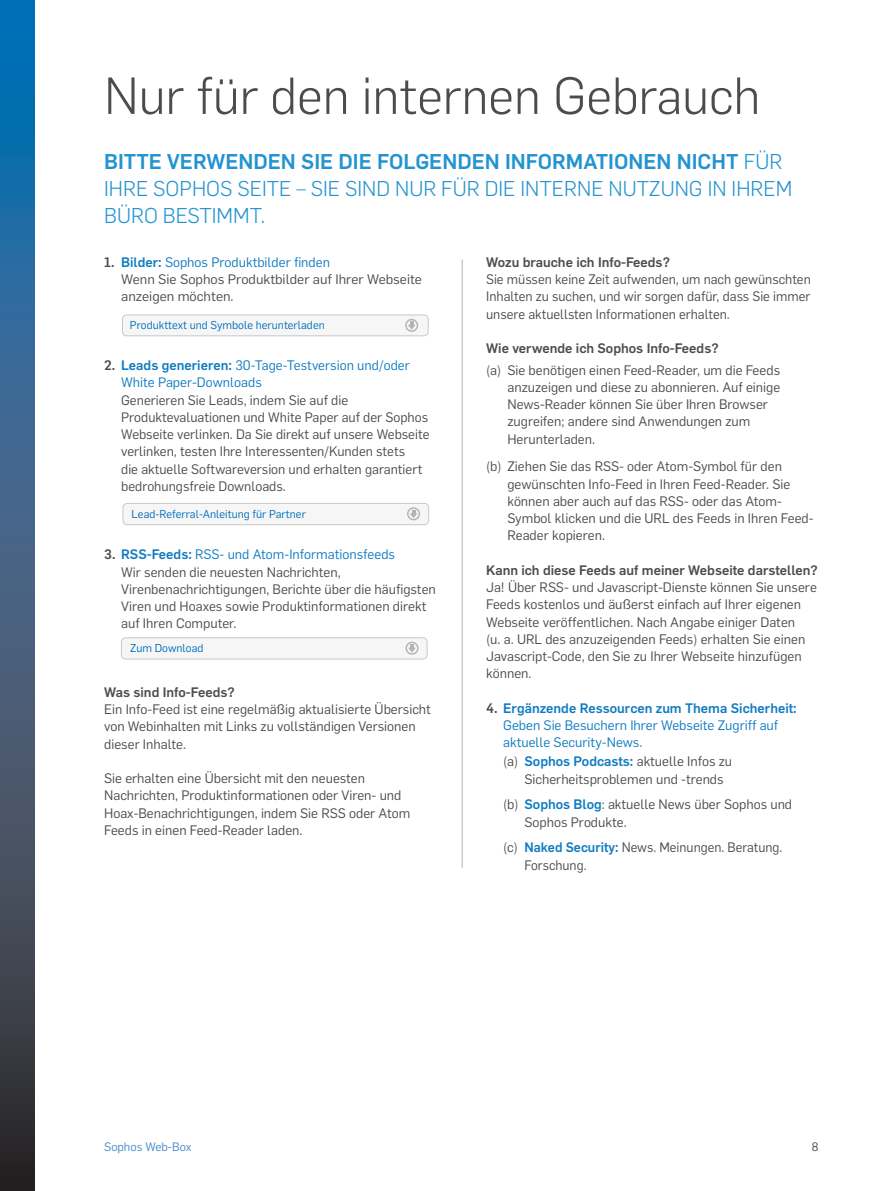
<style>
.page{position:relative;width:893px;height:1191px;background:#fff}
.page>*{position:absolute;margin:0;border:0;box-sizing:border-box;transform-origin:0 0}
.Section_Header{font:300 51px "Flama";color:#4b4c4d}
.Heading__Orange{font:300 21px/27px "Flama";color:#2393d1}
.Body_Copy{font:13.5px/17.2px "Flama";color:#4b4c4d}
.Body_Copy-2{font:13.5px/17.2px "Flama";color:#107cc1}
.Body_Copy-3{font:500 13.5px "Flama";color:#4b4c4d}
.t1{font:12px "Flama";color:#488bc9}
.t2{font:12px "Flama";color:#4b4c4d}
.Heading_Smaller{font:11.25px "Flama";color:#006fba}
.Links{font:11.25px "Flama";color:#006fba}
.s1{font-weight:500}
.s2{font-weight:500;color:#4b4c4d}
.s3{font-weight:500;color:#107cc1}
</style>
<div class="page">
<hr style="left:462px;top:259px;width:1px;height:608px;background:#b2b3b7">
<svg style="left:0;top:0;width:34px;height:1191px"></svg>
<div style="left:121px;top:638px;width:306px;height:21px;background:#f6f6f7;border-radius:4px"></div>
<div style="left:405px;top:642px;width:14px;height:13px;border:1px solid #b2b3b7;border-radius:50%"></div>
<svg style="left:408px;top:644px;width:8px;height:8px"></svg>
<div style="left:121px;top:637px;width:306px;height:22px;border:1px solid #c8c9cb;border-radius:4px"></div>
<div style="left:122px;top:315px;width:306px;height:21px;background:#f6f6f7;border-radius:4px"></div>
<div style="left:405px;top:319px;width:13px;height:13px;border:1px solid #b2b3b7;border-radius:50%"></div>
<svg style="left:408px;top:321px;width:8px;height:9px"></svg>
<div style="left:122px;top:315px;width:306px;height:21px;border:1px solid #c8c9cb;border-radius:4px"></div>
<div style="left:123px;top:503px;width:306px;height:21px;background:#f6f6f7;border-radius:4px"></div>
<div style="left:407px;top:507px;width:13px;height:13px;border:1px solid #b2b3b7;border-radius:50%"></div>
<svg style="left:410px;top:510px;width:7px;height:8px"></svg>
<div style="left:123px;top:503px;width:306px;height:22px;border:1px solid #c8c9cb;border-radius:4px"></div>
<p class="Section_Header" style="left:104px;top:61px;width:658px">Nur für den internen Gebrauch</p>
<p class="Heading__Orange" style="left:104px;top:147px;width:690px"><span class="s1">BITTE VERWENDEN SIE DIE FOLGENDEN INFORMATIONEN NICHT</span> FÜR<br>IHRE SOPHOS SEITE – SIE SIND NUR FÜR DIE INTERNE NUTZUNG IN IHREM<br>BÜRO BESTIMMT.</p>
<p class="Body_Copy-2" style="left:104px;top:253px;width:227px"><span class="s2">1.</span> <span class="s1">Bilder:</span> Sophos Produktbilder finden</p>
<p class="Body_Copy" style="left:121px;top:270px;width:302px">Wenn Sie Sophos Produktbilder auf Ihrer Webseite anzeigen möchten.</p>
<p class="Links" style="left:130px;top:317px;width:196px">Produkttext und Symbole herunterladen</p>
<p class="Body_Copy-2" style="left:121px;top:356px;width:290px;text-indent:-17px"><span class="s2">2.</span> <span class="s1">Leads generieren:</span> 30-Tage-Testversion und/oder<br>White Paper-Downloads</p>
<p class="Body_Copy" style="left:121px;top:390px;width:310px">Generieren Sie Leads, indem Sie auf die Produktevaluationen und White Paper auf der Sophos Webseite verlinken. Da Sie direkt auf unsere Webseite verlinken, testen Ihre Interessenten/Kunden stets<br>die aktuelle Softwareversion und erhalten garantiert bedrohungsfreie Downloads.</p>
<p class="Heading_Smaller" style="left:132px;top:506px;width:176px">Lead-Referral-Anleitung für Partner</p>
<p class="Body_Copy-2" style="left:104px;top:545px;width:292px"><span class="s2">3.</span> <span class="s1">RSS-Feeds:</span> RSS- und Atom-Informationsfeeds</p>
<p class="Body_Copy" style="left:121px;top:562px;width:316px">Wir senden die neuesten Nachrichten, Virenbenachrichtigungen, Berichte über die häufigsten Viren und Hoaxes sowie Produktinformationen direkt auf Ihren Computer.</p>
<p class="Heading_Smaller" style="left:130px;top:640px;width:75px">Zum Download</p>
<p class="Body_Copy-3" style="left:104px;top:682px;width:132px">Was sind Info-Feeds?</p>
<p class="Body_Copy" style="left:104px;top:700px;width:328px">Ein Info-Feed ist eine regelmäßig aktualisierte Übersicht von Webinhalten mit Links zu vollständigen Versionen dieser Inhalte.</p>
<p class="Body_Copy" style="left:104px;top:769px;width:308px">Sie erhalten eine Übersicht mit den neuesten Nachrichten, Produktinformationen oder Viren- und Hoax-Benachrichtigungen, indem Sie RSS oder Atom Feeds in einen Feed-Reader laden.</p>
<p class="Body_Copy-3" style="left:486px;top:252px;width:185px">Wozu brauche ich Info-Feeds?</p>
<p class="Body_Copy" style="left:486px;top:270px;width:326px;text-align:justify">Sie müssen keine Zeit aufwenden, um nach gewünschten Inhalten zu suchen, und wir sorgen dafür, dass Sie immer unsere aktuellsten Informationen erhalten.</p>
<p class="Body_Copy-3" style="left:486px;top:338px;width:234px">Wie verwende ich Sophos Info-Feeds?</p>
<p class="Body_Copy" style="left:507px;top:360px;width:274px;text-indent:-21px">(a) Sie benötigen einen Feed-Reader, um die Feeds anzuzeigen und diese zu abonnieren. Auf einige News-Reader können Sie über Ihren Browser zugreifen; andere sind Anwendungen zum Herunterladen.</p>
<p class="Body_Copy" style="left:507px;top:457px;width:308px;text-indent:-21px">(b) Ziehen Sie das RSS- oder Atom-Symbol für den gewünschten Info-Feed in Ihren Feed-Reader. Sie können aber auch auf das RSS- oder das Atom-Symbol klicken und die URL des Feeds in Ihren Feed-Reader kopieren.</p>
<p class="Body_Copy-3" style="left:486px;top:560px;width:333px">Kann ich diese Feeds auf meiner Webseite darstellen?</p>
<p class="Body_Copy" style="left:486px;top:578px;width:332px">Ja! Über RSS- und Javascript-Dienste können Sie unsere Feeds kostenlos und äußerst einfach auf Ihrer eigenen Webseite veröffentlichen. Nach Angabe einiger Daten<br>(u. a. URL des anzuzeigenden Feeds) erhalten Sie einen Javascript-Code, den Sie zu Ihrer Webseite hinzufügen können.</p>
<p class="Body_Copy-2" style="left:503px;top:698px;width:295px;text-indent:-17px"><span class="s2">4.</span> <span class="s1">Ergänzende Ressourcen zum Thema Sicherheit:<br></span>Geben Sie Besuchern Ihrer Webseite Zugriff auf aktuelle Security-News.</p>
<p class="Body_Copy" style="left:524px;top:752px;width:209px;text-indent:-21px">(a) <span class="s3">Sophos Podcasts:</span> aktuelle Infos zu<br>Sicherheitsproblemen und -trends</p>
<p class="Body_Copy" style="left:524px;top:795px;width:269px;text-indent:-21px">(b) <span class="s3">Sophos Blog</span>: aktuelle News über Sophos und<br>Sophos Produkte.</p>
<p class="Body_Copy" style="left:524px;top:838px;width:259px;text-indent:-21px">(c) <span class="s3">Naked Security:</span> News. Meinungen. Beratung.<br>Forschung.</p>
<p class="t1" style="left:104px;top:1138px;width:89px">Sophos Web-Box</p>
<p class="t2" style="left:812px;top:1138px;width:8px">8</p>
</div>
